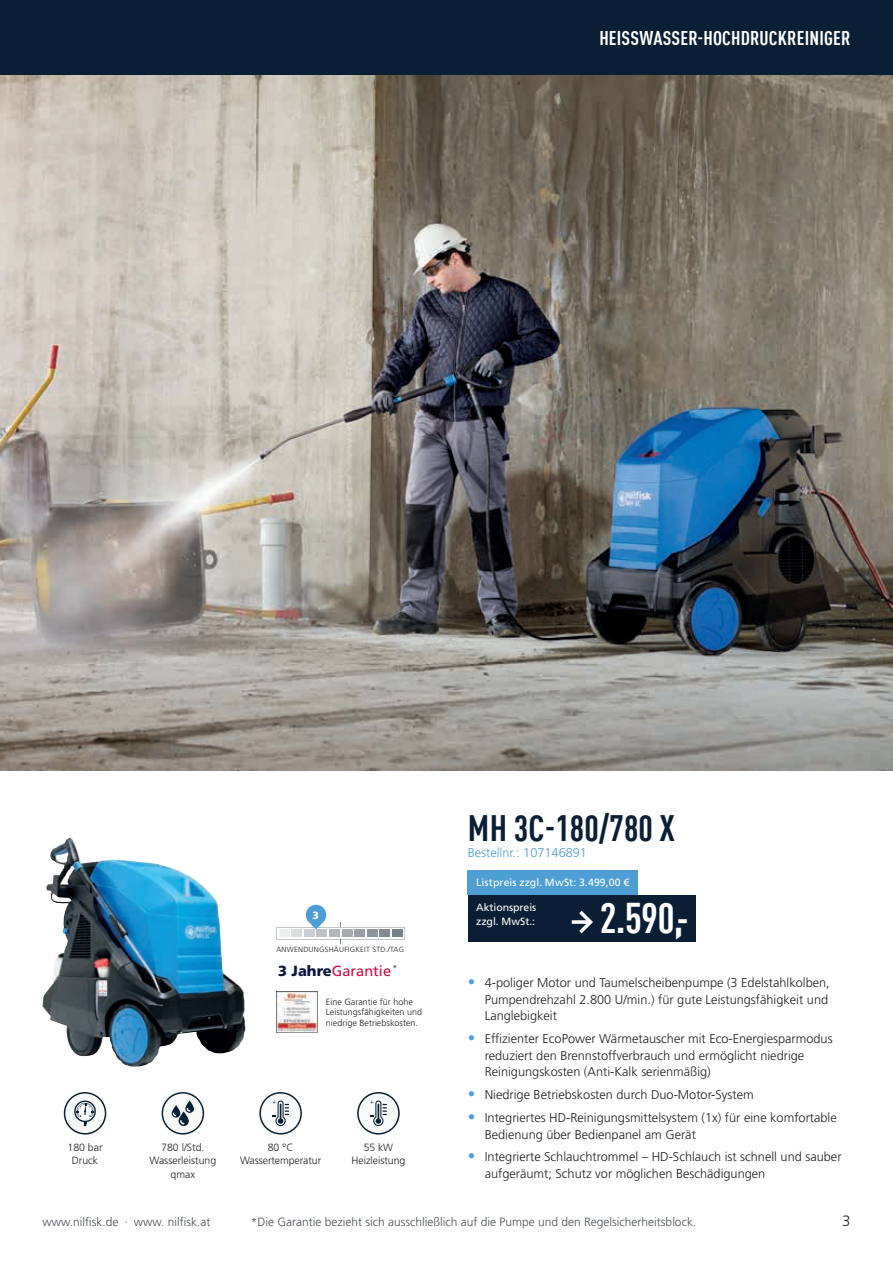
<style>
.page{position:relative;width:893px;height:1263px;background:#fff}
.page>*{position:absolute;margin:0;border:0;box-sizing:border-box;transform-origin:0 0}
.t1{font:700 condensed 42px "DINOT";color:#fff}
.t2{font:700 condensed 36px "DINOT";color:#0a1f35}
.t3{font:700 condensed 19.5px "DINOT";letter-spacing:.01em;color:#fff}
.t4{font:300 15px "Frutiger LT Std";color:#231f20}
.t5{font:14.55px "Frutiger LT Std";color:#cd0c44}
.t6{font:300 12.75px/16.5px "Frutiger LT Std";color:#231f20}
.t7{font:300 12.75px "Frutiger LT Std";color:#4e9ed6}
.t8{font:300 12px "Frutiger LT Std";color:#4a4f55}
.t9{font:300 10.5px/13.5px "Frutiger LT Std";letter-spacing:-.005em;color:#231f20;text-align:center}
.t10{font:10.5px/13.5px "Frutiger LT Std";letter-spacing:-.005em;color:#fff}
.t11{font:900 10.5px "Frutiger LT Std";color:#fff}
.t12{font:300 9px/10.8px "Frutiger LT Std";color:#231f20}
.t13{font:300 7.5px "Frutiger LT Std";letter-spacing:.03em;color:#231f20}
.s1{font-weight:900;color:#0a143c}
.s2{font-size:15px;color:#4e9ed6}
</style>
<div class="page">
<img style="left:0;top:74px;width:893px;height:697px">
<img style="left:43px;top:838px;width:198px;height:229px">
<div style="left:0;top:0;width:893px;height:74px;background:#0a1f35"></div>
<div style="left:468px;top:895px;width:227px;height:47px;background:#0a1f35"></div>
<svg style="left:572px;top:911px;width:21px;height:22px"></svg>
<div style="left:468px;top:870px;width:170px;height:25px;background:#4e9ed6"></div>
<svg style="left:276px;top:904px;width:129px;height:40px"></svg>
<svg style="left:276px;top:991px;width:41px;height:41px"></svg>
<svg style="left:259px;top:1092px;width:43px;height:42px"></svg>
<svg style="left:357px;top:1092px;width:43px;height:42px"></svg>
<svg style="left:162px;top:1092px;width:42px;height:42px"></svg>
<svg style="left:64px;top:1092px;width:42px;height:42px"></svg>
<h3 class="t3" style="left:599px;top:23px;width:253px">HEISSWASSER-HOCHDRUCKREINIGER</h3>
<h2 class="t2" style="left:468px;top:802px;width:209px">MH 3C-180/780 X</h2>
<p class="t7" style="left:468px;top:846px;width:121px">Bestellnr.: 107146891</p>
<p class="t9" style="left:68px;top:1141px;width:37px">180 bar<br>Druck</p>
<p class="t11" style="left:312px;top:909px;width:8px">3</p>
<p class="t13" style="left:276px;top:945px;width:129px">ANWENDUNGSHÄUFIGKEIT STD./TAG</p>
<p class="t5" style="left:278px;top:963px;width:121px"><span class="s1">3 Jahre</span>Garantie<sup>*</sup></p>
<p class="t12" style="left:326px;top:996px;width:98px">Eine Garantie für hohe<br>Leistungsfähigkeiten und niedrige Betriebskosten.</p>
<p class="t9" style="left:149px;top:1141px;width:68px">780 l/Std.<br>Wasserleistung qmax</p>
<p class="t9" style="left:240px;top:1141px;width:83px">80 °C<br>Wassertemperatur</p>
<p class="t9" style="left:352px;top:1141px;width:55px">55 kW<br>Heizleistung</p>
<p class="t10" style="left:476px;top:876px;width:155px">Listpreis zzgl. MwSt: 3.499,00 €</p>
<p class="t10" style="left:476px;top:901px;width:62px">Aktionspreis zzgl. MwSt.:</p>
<h1 class="t1" style="left:600px;top:888px;width:91px">2.590,-</h1>
<p class="t6" style="left:485px;top:975px;width:347px;text-indent:-17px"><span class="s2">•</span> 4-poliger Motor und Taumelscheibenpumpe (3 Edelstahlkolben,<br>Pumpendrehzahl 2.800 U/min.) für gute Leistungsfähigkeit und<br>Langlebigkeit</p>
<p class="t6" style="left:485px;top:1031px;width:349px;text-indent:-17px"><span class="s2">•</span> Effizienter EcoPower Wärmetauscher mit Eco-Energiesparmodus reduziert den Brennstoffverbrauch und ermöglicht niedrige<br>Reinigungskosten (Anti-Kalk serienmäßig)</p>
<p class="t6" style="left:468px;top:1087px;width:287px"><span class="s2">•</span> Niedrige Betriebskosten durch Duo-Motor-System</p>
<p class="t6" style="left:485px;top:1109px;width:354px;text-indent:-17px"><span class="s2">•</span> Integriertes HD-Reinigungsmittelsystem (1x) für eine komfortable<br>Bedienung über Bedienpanel am Gerät</p>
<p class="t6" style="left:485px;top:1149px;width:358px;text-indent:-17px"><span class="s2">•</span> Integrierte Schlauchtrommel – HD-Schlauch ist schnell und sauber aufgeräumt; Schutz vor möglichen Beschädigungen</p>
<p class="t8" style="left:43px;top:1215px;width:170px">www.nilfisk.de ∙ www. nilfisk.at</p>
<p class="t4" style="left:842px;top:1212px;width:10px">3</p>
<p class="t8" style="left:251px;top:1215px;width:447px">*Die Garantie bezieht sich ausschließlich auf die Pumpe und den Regelsicherheitsblock.</p>
</div>
